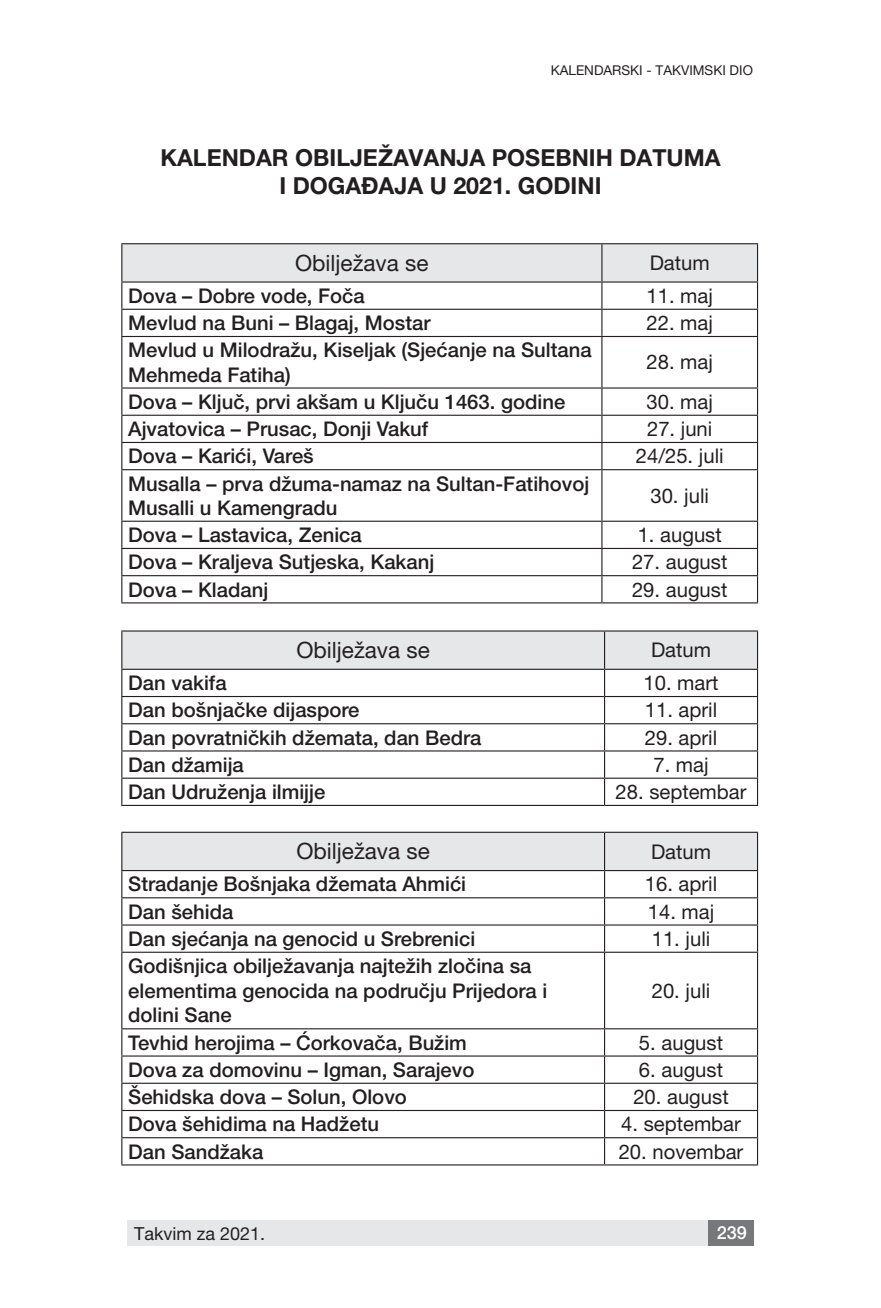
<style>
.page{position:relative;width:881px;height:1308px;background:#fff}
.page>*{position:absolute;margin:0;border:0;box-sizing:border-box;transform-origin:0 0}
.t1{font:700 23.4px/28.1px "Helvetica Neue LT Pro";color:#231f20;text-align:center}
.Heading_8{font:22.5px "Helvetica Neue LT Pro";color:#231f20}
.t2{font:500 20.25px/24.3px "Helvetica Neue LT Pro";color:#231f20}
.Heading_8-2{font:20.25px "Helvetica Neue LT Pro";color:#231f20}
.t3{font:18px "Helvetica Neue LT Pro";color:#231f20}
.t4{font:500 18px "Helvetica Neue LT Pro";color:#fff}
.t5{font:13.5px "Helvetica Neue LT Pro";color:#231f20}
</style>
<div class="page">
<div style="left:128px;top:1220px;width:625px;height:26px;background:#e6e7e9"></div>
<div style="left:707px;top:1220px;width:46px;height:26px;background:#76787b"></div>
<hr style="left:121px;top:630px;width:483px;height:1px;background:#231f20">
<hr style="left:121px;top:805px;width:483px;height:1px;background:#231f20">
<hr style="left:604px;top:805px;width:153px;height:1px;background:#231f20">
<hr style="left:604px;top:630px;width:153px;height:1px;background:#231f20">
<svg style="left:121px;top:631px;width:636px;height:174px"></svg>
<hr style="left:604px;top:777px;width:153px;height:1px;background:#231f20">
<hr style="left:121px;top:831px;width:483px;height:2px;background:#231f20">
<hr style="left:604px;top:831px;width:153px;height:2px;background:#231f20">
<svg style="left:121px;top:832px;width:636px;height:332px"></svg>
<hr style="left:121px;top:1109px;width:483px;height:2px;background:#231f20">
<hr style="left:121px;top:1137px;width:483px;height:1px;background:#231f20">
<hr style="left:121px;top:1164px;width:483px;height:1px;background:#231f20">
<hr style="left:604px;top:1109px;width:153px;height:2px;background:#231f20">
<hr style="left:604px;top:1137px;width:153px;height:1px;background:#231f20">
<hr style="left:604px;top:1164px;width:153px;height:1px;background:#231f20">
<svg style="left:122px;top:337px;width:634px;height:265px"></svg>
<hr style="left:121px;top:243px;width:480px;height:1px;background:#231f20">
<hr style="left:601px;top:243px;width:156px;height:1px;background:#231f20">
<svg style="left:121px;top:244px;width:636px;height:92px"></svg>
<hr style="left:601px;top:281px;width:156px;height:1px;background:#231f20">
<hr style="left:121px;top:337px;width:1px;height:50px;background:#231f20">
<hr style="left:121px;top:309px;width:480px;height:1px;background:#231f20">
<hr style="left:121px;top:336px;width:480px;height:1px;background:#231f20">
<hr style="left:121px;top:387px;width:480px;height:1px;background:#231f20">
<hr style="left:601px;top:337px;width:1px;height:50px;background:#231f20">
<hr style="left:756px;top:337px;width:1px;height:50px;background:#231f20">
<hr style="left:601px;top:309px;width:156px;height:1px;background:#231f20">
<hr style="left:601px;top:336px;width:156px;height:1px;background:#231f20">
<hr style="left:601px;top:387px;width:156px;height:1px;background:#231f20">
<hr style="left:121px;top:415px;width:480px;height:1px;background:#231f20">
<hr style="left:601px;top:415px;width:156px;height:1px;background:#231f20">
<svg style="left:121px;top:388px;width:1px;height:81px"></svg>
<hr style="left:121px;top:442px;width:480px;height:1px;background:#231f20">
<svg style="left:601px;top:388px;width:1px;height:81px"></svg>
<hr style="left:601px;top:442px;width:156px;height:1px;background:#231f20">
<hr style="left:121px;top:470px;width:1px;height:50px;background:#231f20">
<hr style="left:121px;top:469px;width:480px;height:1px;background:#231f20">
<hr style="left:601px;top:470px;width:1px;height:50px;background:#231f20">
<hr style="left:756px;top:470px;width:1px;height:50px;background:#231f20">
<hr style="left:601px;top:469px;width:156px;height:1px;background:#231f20">
<hr style="left:121px;top:520px;width:480px;height:2px;background:#231f20">
<hr style="left:601px;top:520px;width:156px;height:2px;background:#231f20">
<hr style="left:121px;top:548px;width:480px;height:1px;background:#231f20">
<hr style="left:601px;top:548px;width:156px;height:1px;background:#231f20">
<svg style="left:121px;top:522px;width:1px;height:80px"></svg>
<hr style="left:121px;top:575px;width:480px;height:1px;background:#231f20">
<hr style="left:121px;top:602px;width:480px;height:1px;background:#231f20">
<svg style="left:601px;top:522px;width:1px;height:80px"></svg>
<hr style="left:601px;top:575px;width:156px;height:1px;background:#231f20">
<hr style="left:601px;top:602px;width:156px;height:1px;background:#231f20">
<p class="t5" style="left:550px;top:62px;width:204px">KALENDARSKI - TAKVIMSKI DIO</p>
<p class="t1" style="left:160px;top:143px;width:561px">KALENDAR OBILJEŽAVANJA POSEBNIH DATUMA<br>I DOGAĐAJA U 2021. GODINI</p>
<p class="Heading_8" style="left:295px;top:249px;width:135px">Obilježava se</p>
<p class="Heading_8-2" style="left:649px;top:251px;width:62px">Datum</p>
<p class="t2" style="left:128px;top:283px;width:238px">Dova – Dobre vode, Foča</p>
<p class="Heading_8-2" style="left:646px;top:283px;width:68px">11. maj</p>
<p class="t2" style="left:128px;top:310px;width:304px">Mevlud na Buni – Blagaj, Mostar</p>
<p class="Heading_8-2" style="left:646px;top:311px;width:68px">22. maj</p>
<p class="t2" style="left:128px;top:338px;width:464px">Mevlud u Milodražu, Kiseljak (Sjećanje na Sultana<br>Mehmeda Fatiha)</p>
<p class="Heading_8-2" style="left:646px;top:350px;width:68px">28. maj</p>
<p class="t2" style="left:128px;top:389px;width:438px">Dova – Ključ, prvi akšam u Ključu 1463. godine</p>
<p class="Heading_8-2" style="left:646px;top:389px;width:68px">30. maj</p>
<p class="t2" style="left:128px;top:416px;width:301px">Ajvatovica – Prusac, Donji Vakuf</p>
<p class="Heading_8-2" style="left:646px;top:417px;width:67px">27. juni</p>
<p class="t2" style="left:128px;top:444px;width:187px">Dova – Karići, Vareš</p>
<p class="Heading_8-2" style="left:635px;top:444px;width:89px">24/25. juli</p>
<p class="t2" style="left:128px;top:471px;width:462px">Musalla – prva džuma-namaz na Sultan-Fatihovoj<br>Musalli u Kamengradu</p>
<p class="Heading_8-2" style="left:650px;top:483px;width:60px">30. juli</p>
<p class="t2" style="left:128px;top:522px;width:235px">Dova – Lastavica, Zenica</p>
<p class="Heading_8-2" style="left:637px;top:523px;width:86px">1. august</p>
<p class="t2" style="left:128px;top:550px;width:307px">Dova – Kraljeva Sutjeska, Kakanj</p>
<p class="Heading_8-2" style="left:631px;top:550px;width:97px">27. august</p>
<p class="t2" style="left:128px;top:577px;width:141px">Dova – Kladanj</p>
<p class="Heading_8-2" style="left:631px;top:577px;width:97px">29. august</p>
<p class="Heading_8" style="left:296px;top:637px;width:135px">Obilježava se</p>
<p class="Heading_8-2" style="left:650px;top:638px;width:62px">Datum</p>
<p class="t2" style="left:128px;top:670px;width:100px">Dan vakifa</p>
<p class="Heading_8-2" style="left:643px;top:671px;width:77px">10. mart</p>
<p class="t2" style="left:128px;top:698px;width:233px">Dan bošnjačke dijaspore</p>
<p class="Heading_8-2" style="left:644px;top:698px;width:74px">11. april</p>
<p class="t2" style="left:128px;top:725px;width:354px">Dan povratničkih džemata, dan Bedra</p>
<p class="Heading_8-2" style="left:644px;top:725px;width:74px">29. april</p>
<p class="t2" style="left:128px;top:752px;width:117px">Dan džamija</p>
<p class="Heading_8-2" style="left:653px;top:752px;width:57px">7. maj</p>
<p class="t2" style="left:128px;top:779px;width:198px">Dan Udruženja ilmijje</p>
<p class="Heading_8-2" style="left:615px;top:779px;width:132px">28. septembar</p>
<p class="Heading_8" style="left:296px;top:838px;width:135px">Obilježava se</p>
<p class="Heading_8-2" style="left:650px;top:839px;width:62px">Datum</p>
<p class="t2" style="left:128px;top:872px;width:339px">Stradanje Bošnjaka džemata Ahmići</p>
<p class="Heading_8-2" style="left:644px;top:872px;width:74px">16. april</p>
<p class="t2" style="left:128px;top:899px;width:107px">Dan šehida</p>
<p class="Heading_8-2" style="left:647px;top:899px;width:68px">14. maj</p>
<p class="t2" style="left:128px;top:926px;width:348px">Dan sjećanja na genocid u Srebrenici</p>
<p class="Heading_8-2" style="left:651px;top:926px;width:60px">11. juli</p>
<p class="t2" style="left:128px;top:954px;width:420px">Godišnjica obilježavanja najtežih zločina sa elementima genocida na području Prijedora i dolini Sane</p>
<p class="Heading_8-2" style="left:651px;top:978px;width:60px">20. juli</p>
<p class="t2" style="left:128px;top:1030px;width:340px">Tevhid herojima – Ćorkovača, Bužim</p>
<p class="Heading_8-2" style="left:638px;top:1030px;width:86px">5. august</p>
<p class="t2" style="left:128px;top:1057px;width:347px">Dova za domovinu – Igman, Sarajevo</p>
<p class="Heading_8-2" style="left:638px;top:1057px;width:86px">6. august</p>
<p class="t2" style="left:128px;top:1084px;width:280px">Šehidska dova – Solun, Olovo</p>
<p class="Heading_8-2" style="left:633px;top:1084px;width:97px">20. august</p>
<p class="t2" style="left:128px;top:1111px;width:252px">Dova šehidima na Hadžetu</p>
<p class="Heading_8-2" style="left:621px;top:1112px;width:121px">4. septembar</p>
<p class="t2" style="left:128px;top:1139px;width:137px">Dan Sandžaka</p>
<p class="Heading_8-2" style="left:618px;top:1139px;width:126px">20. novembar</p>
<p class="t3" style="left:134px;top:1222px;width:133px">Takvim za 2021.</p>
<p class="t4" style="left:716px;top:1222px;width:32px">239</p>
</div>
